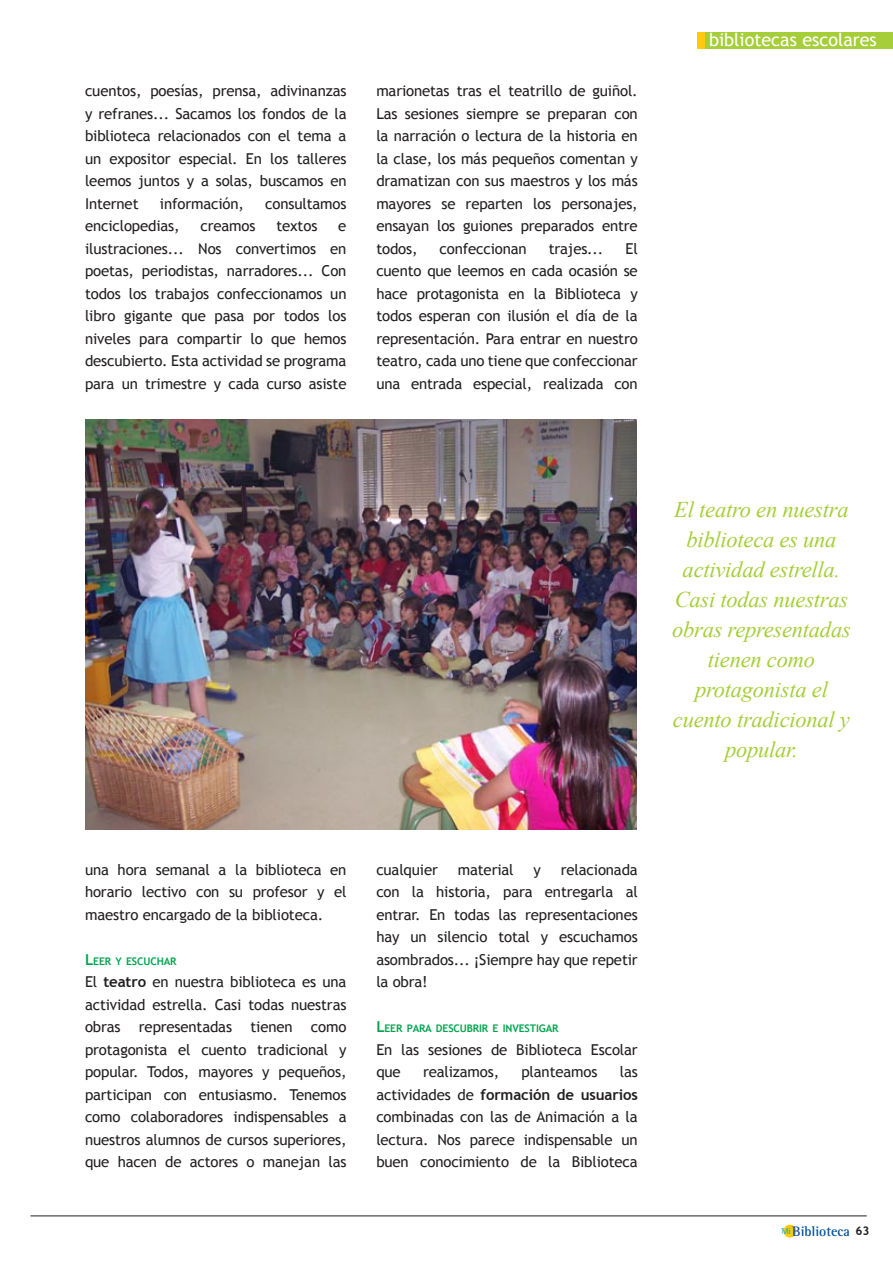
<style>
.page{position:relative;width:893px;height:1263px;background:#fff}
.page>*{position:absolute;margin:0;border:0;box-sizing:border-box;transform-origin:0 0}
.t1{font:italic 22.5px/30px "Times New Roman";letter-spacing:-.01em;color:#a6ce39;text-align:center}
.t2{font:18px "Trebuchet MS";color:#fff}
.t3{font:15px/22.5px "Trebuchet MS";letter-spacing:-.01em;color:#231f20;text-align:justify}
.t4{font:700 14.1px "Rotis Semi Serif";color:#01529b}
.t5{font:700 10.5px "Trebuchet MS";letter-spacing:-.015em;color:#00a54f}
.s1{font-size:15px}
.s2{font-weight:700}
.s3{font-size:8.85px;color:#00aeef}
.s4{font-family:"Trebuchet MS";font-size:12px;color:#231f20}
</style>
<div class="page">
<div style="left:705px;top:32px;width:188px;height:17px;background:#a6ce39"></div>
<div style="left:697px;top:32px;width:8px;height:17px;background:#feca0a"></div>
<div style="left:783px;top:1225px;width:13px;height:12px;background:#feca0a;border-radius:50%"></div>
<hr style="left:30px;top:1215px;width:837px;height:1px;background:#231f20">
<img style="left:85px;top:420px;width:552px;height:409px">
<p class="t3" style="left:85px;top:80px;width:263px">cuentos, poesías, prensa, adivinanzas y refranes... Sacamos los fondos de la biblioteca relacionados con el tema a un expositor especial. En los talleres leemos juntos y a solas, buscamos en Internet</p>
<p class="t3" style="left:160px;top:192px;width:86px">información,</p>
<p class="t3" style="left:265px;top:192px;width:83px">consultamos</p>
<p class="t3" style="left:85px;top:215px;width:96px">enciclopedias,</p>
<p class="t3" style="left:201px;top:215px;width:56px">creamos</p>
<p class="t3" style="left:276px;top:215px;width:42px">textos</p>
<p class="t3" style="left:85px;top:215px;width:263px;text-indent:253px">e ilustraciones... Nos convertimos en poetas, periodistas, narradores... Con todos los trabajos confeccionamos un libro gigante que pasa por todos los niveles para compartir lo que hemos descubierto. Esta actividad se programa para un trimestre y cada curso asiste</p>
<p class="t3" style="left:376px;top:80px;width:263px">marionetas tras el teatrillo de guiñol.<br>Las sesiones siempre se preparan con la narración o lectura de la historia en la clase, los más pequeños comentan y dramatizan con sus maestros y los más mayores se reparten los personajes, ensayan los guiones preparados entre todos,</p>
<p class="t3" style="left:376px;top:237px;width:263px;text-indent:249px">El cuento que leemos en cada ocasión se hace protagonista en la Biblioteca y todos esperan con ilusión el día de la representación. Para entrar en nuestro teatro, cada uno tiene que confeccionar una entrada especial, realizada con</p>
<p class="t3" style="left:440px;top:237px;width:89px">confeccionan</p>
<p class="t3" style="left:549px;top:237px;width:56px">trajes...</p>
<p class="t2" style="left:709px;top:29px;width:169px">bibliotecas escolares</p>
<h1 class="t1" style="left:672px;top:494px;width:180px">El teatro en nuestra biblioteca es una actividad estrella.<br>Casi todas nuestras obras representadas tienen como protagonista el cuento tradicional y popular.</h1>
<p class="t3" style="left:85px;top:858px;width:263px">una hora semanal a la biblioteca en horario lectivo con su profesor y el maestro encargado de la biblioteca.</p>
<p class="t5" style="left:85px;top:954px;width:93px"><span class="s1">L</span>EER Y ESCUCHAR</p>
<p class="t3" style="left:85px;top:971px;width:263px">El <span class="s2">teatro</span> en nuestra biblioteca es una actividad estrella. Casi todas nuestras obras representadas tienen como protagonista el cuento tradicional y popular. Todos, mayores y pequeños, participan con entusiasmo. Tenemos como colaboradores indispensables a nuestros alumnos de cursos superiores, que hacen de actores o manejan las</p>
<p class="t3" style="left:376px;top:858px;width:63px">cualquier</p>
<p class="t3" style="left:458px;top:858px;width:57px">material</p>
<p class="t3" style="left:534px;top:858px;width:9px">y</p>
<p class="t3" style="left:376px;top:858px;width:263px;text-indent:185px">relacionada con la historia, para entregarla al entrar. En todas las representaciones hay un silencio total y escuchamos asombrados... ¡Siempre hay que repetir la obra!</p>
<p class="t5" style="left:376px;top:1022px;width:184px"><span class="s1">L</span>EER PARA DESCUBRIR E INVESTIGAR</p>
<p class="t3" style="left:376px;top:1038px;width:263px">En las sesiones de Biblioteca Escolar que</p>
<p class="t3" style="left:376px;top:1061px;width:263px;text-indent:243px">las actividades de <span class="s2">formación de usuarios </span>combinadas con las de Animación a la lectura. Nos parece indispensable un buen conocimiento de la Biblioteca</p>
<p class="t3" style="left:423px;top:1061px;width:78px">realizamos,</p>
<p class="t3" style="left:521px;top:1061px;width:78px">planteamos</p>
<p class="t4" style="left:781px;top:1222px;width:90px"><span class="s3">Mi</span>Biblioteca <span class="s4">63</span></p>
</div>
